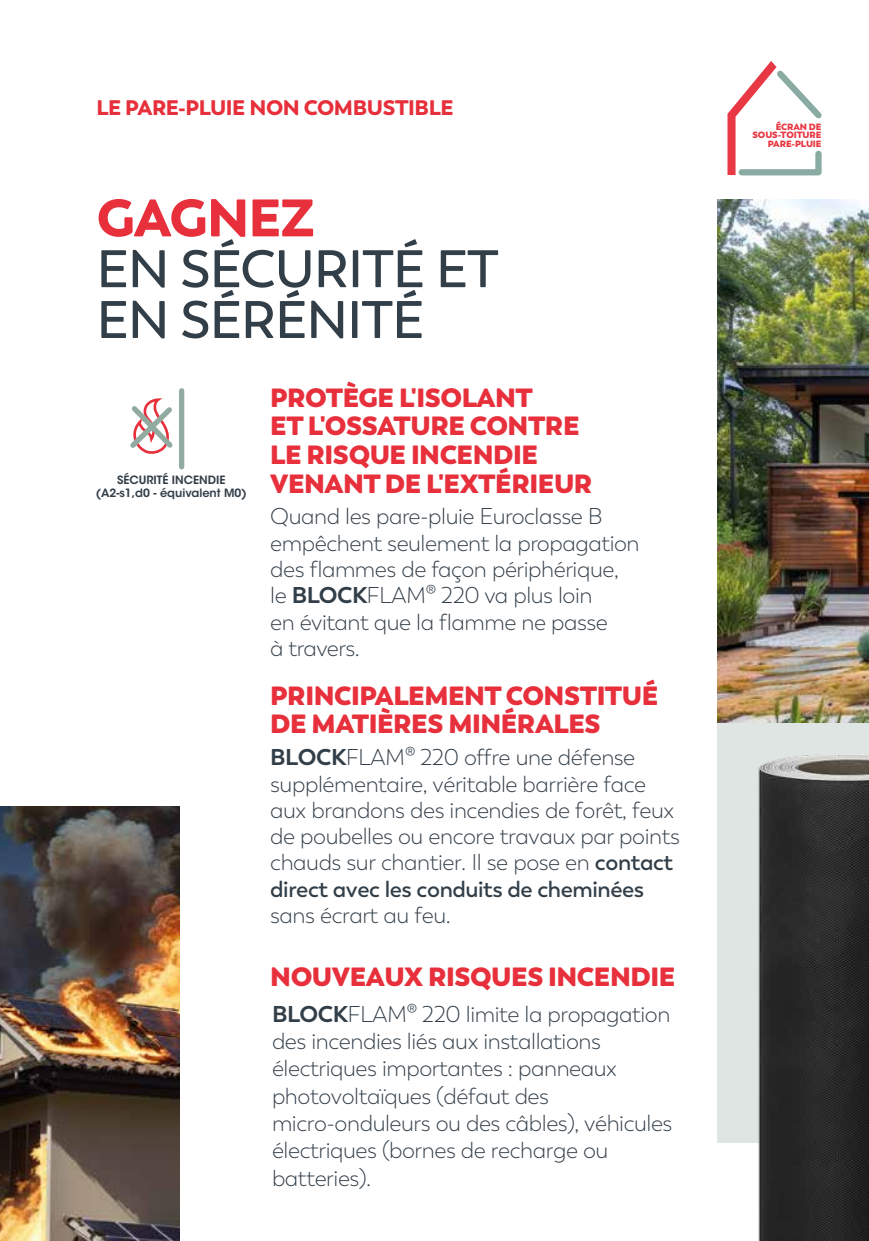
<style>
.page{position:relative;width:869px;height:1241px;background:#fff}
.page>*{position:absolute;margin:0;border:0;box-sizing:border-box;transform-origin:0 0}
.t1{font:600 52.5px/50.8px "Boston";letter-spacing:-.02em;color:#323e48}
.t2{font:900 52.5px "Boston";letter-spacing:-.02em;color:#e7303b}
.t3{font:800 26.25px/28.9px "Boston";letter-spacing:-.02em;color:#e7303b}
.t4{font:300 22.75px/26.2px "Boston";letter-spacing:-.02em;color:#323e48}
.t5{font:900 21px "Boston";letter-spacing:-.02em;color:#e7303b}
.t6{font:600 11.38px/12.2px "ITC Avant Garde Std";color:#323e48;text-align:center}
.t7{font:800 9.1px/8.4px "Boston";letter-spacing:-.01em;color:#e83843;text-align:right}
.s1{font-weight:700}
.s2{font-weight:600}
</style>
<div class="page">
<img style="left:717px;top:199px;width:151px;height:422px">
<div style="left:179px;top:390px;width:5px;height:77px;background:#91aba1"></div>
<svg style="left:130px;top:398px;width:43px;height:56px"></svg>
<svg style="left:727px;top:61px;width:95px;height:115px"></svg>
<img style="left:717px;top:621px;width:151px;height:619px">
<img style="left:0;top:806px;width:179px;height:434px">
<p class="t5" style="left:96px;top:94px;width:358px">LE PARE-PLUIE NON COMBUSTIBLE</p>
<h1 class="t2" style="left:96px;top:184px;width:220px">GAGNEZ</h1>
<h1 class="t1" style="left:96px;top:244px;width:403px">EN SÉCURITÉ ET<br>EN SÉRÉNITÉ</h1>
<p class="t6" style="left:96px;top:474px;width:152px">SÉCURITÉ INCENDIE (A2-s1,d0 - équivalent M0)</p>
<p class="t3" style="left:270px;top:383px;width:323px">PROTÈGE L'ISOLANT<br>ET L'OSSATURE CONTRE<br>LE RISQUE INCENDIE<br>VENANT DE L'EXTÉRIEUR</p>
<p class="t4" style="left:270px;top:503px;width:370px">Quand les pare-pluie Euroclasse B empêchent seulement la propagation des flammes de façon périphérique, le <span class="s1">BLOCK</span>FLAM® 220 va plus loin<br>en évitant que la flamme ne passe<br>à travers.</p>
<p class="t3" style="left:270px;top:681px;width:389px">PRINCIPALEMENT CONSTITUÉ<br>DE MATIÈRES MINÉRALES</p>
<p class="t4" style="left:270px;top:744px;width:411px"><span class="s1">BLOCK</span>FLAM® 220 offre une défense supplémentaire, véritable barrière face aux brandons des incendies de forêt, feux de poubelles ou encore travaux par points chauds sur chantier. Il se pose en <span class="s2">contact direct avec les conduits de cheminées</span></p>
<p class="t4" style="left:270px;top:902px;width:182px">sans écrart au feu.</p>
<p class="t3" style="left:270px;top:962px;width:406px">NOUVEAUX RISQUES INCENDIE</p>
<p class="t4" style="left:272px;top:1000px;width:402px;line-height:27.3px"><span class="s1">BLOCK</span>FLAM® 220 limite la propagation des incendies liés aux installations électriques importantes : panneaux photovoltaïques (défaut des micro-onduleurs ou des câbles), véhicules électriques (bornes de recharge ou batteries).</p>
<p class="t7" style="left:752px;top:122px;width:71px">ÉCRAN DE<br>SOUS-TOITURE<br>PARE-PLUIE</p>
</div>
